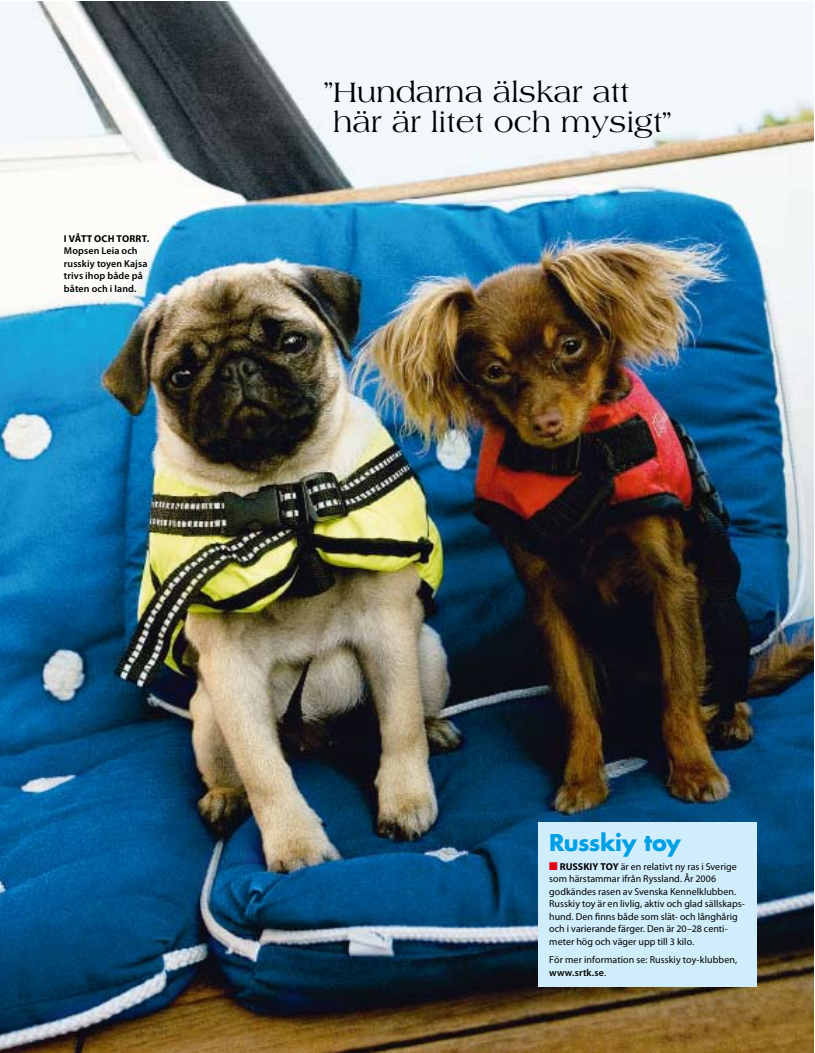
<style>
.page{position:relative;width:815px;height:1053px;background:#fff}
.page>*{position:absolute;margin:0;border:0;box-sizing:border-box;transform-origin:0 0}
.t1{font:30px/30px "Americana Std";color:#000}
.t2{font:700 22.5px "Futura Std";letter-spacing:-.02em;color:#00a0e4}
.t3{font:10px/12.5px "Myriad Pro";letter-spacing:.005em;color:#000}
.t4{font:600 10px/12.5px "Myriad Pro";letter-spacing:.01em;color:#000}
.t5{font:700 10px "Myriad Pro";letter-spacing:.015em;color:#000}
.s1{font-weight:700}
.s2{font-weight:600}
</style>
<div class="page">
<img style="left:0;top:1px;width:814px;height:1051px">
<div style="left:539px;top:821px;width:218px;height:165px;background:#d0edfb"></div>
<p class="t5" style="left:64px;top:232px;width:87px">I VÅTT OCH TORRT.</p>
<p class="t4" style="left:64px;top:244px;width:85px">Mopsen Leia och russkiy toyen Kajsa trivs ihop både på båten och i land.</p>
<h1 class="t1" style="left:324px;top:77px;width:349px">”Hundarna älskar att här är litet och mysigt”</h1>
<h2 class="t2" style="left:549px;top:827px;width:133px">Russkiy toy</h2>
<p class="t3" style="left:549px;top:860px;width:197px;text-indent:10px"><span class="s1">RUSSKIY TOY</span> är en relativt ny ras i Sverige som härstammar ifrån Ryssland. År 2006 godkändes rasen av Svenska Kennelklubben.<br>Russkiy toy är en livlig, aktiv och glad sällskaps&shy;hund. Den finns både som slät- och långhårig och i varierande färger. Den är 20–28 centi&shy;meter hög och väger upp till 3 kilo.</p>
<p class="t3" style="left:549px;top:953px;width:189px">För mer information se: Russkiy toy-klubben, <span class="s2">www.srtk.se</span>.</p>
</div>
